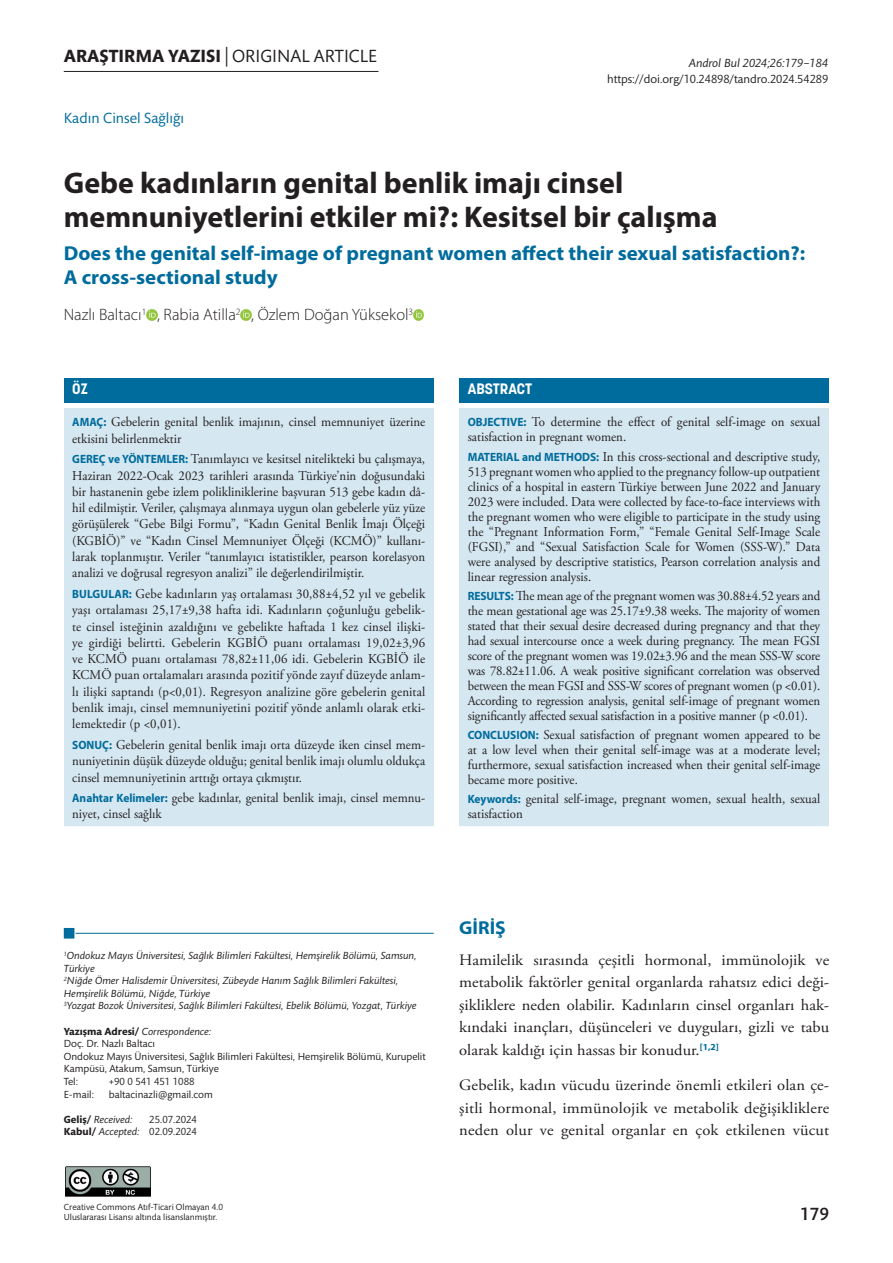
<style>
.page{position:relative;width:893px;height:1263px;background:#fff}
.page>*{position:absolute;margin:0;border:0;box-sizing:border-box;transform-origin:0 0}
.t1{font:700 30px/34.5px "Myriad Pro";color:#231f20}
.t2{font:700 20.1px/24px "Myriad Pro";color:#006c9d;scale:1.04 1}
.t3{font:700 18.75px "Myriad Pro";color:#006c9d;scale:1.04 1}
.t4{font:18px "Mundo Sans Std";color:#231f20}
.t5{font:500 18px "Mundo Sans Std";color:#231f20}
.t6{font:300 16.5px "Myriad Pro";color:#231f20}
.t7{font:15.9px/22.5px "Adobe Garamond Pro";color:#231f20;text-align:justify;scale:1.04 1}
.t8{font:15px "Mundo Sans Std";color:#006c9d}
.t9{font:700 15px "Korolev";color:#fff}
.t10{font:13.5px/15px "Adobe Garamond Pro";color:#231f20;text-align:justify;scale:.95 1}
.t11{font:12px "Mundo Sans Std";color:#231f20}
.t12{font:italic 12px "Mundo Sans Std";color:#231f20}
.t13{font:italic 10.5px/12.6px "Mundo Sans Std";color:#231f20}
.t14{font:10.5px/12.6px "Mundo Sans Std";color:#231f20}
.t15{font:9px/10.5px "Mundo Sans Std";color:#231f20}
.s1{font-weight:700}
.s2{font-family:"Myriad Pro";font-weight:700;font-size:12px;color:#006c9d}
.s3{font-style:italic}
.s4{font-weight:700;font-style:normal}
</style>
<div class="page">
<hr style="left:64px;top:71px;width:314px;height:1px;background:#231f20">
<img style="left:65px;top:1166px;width:86px;height:31px">
<svg style="left:146px;top:310px;width:11px;height:10px"></svg>
<svg style="left:241px;top:310px;width:10px;height:10px"></svg>
<svg style="left:413px;top:310px;width:11px;height:10px"></svg>
<div style="left:459px;top:378px;width:370px;height:26px;background:#006c9d"></div>
<div style="left:459px;top:408px;width:370px;height:419px;background:#d5e7f0"></div>
<hr style="left:459px;top:826px;width:370px;height:2px;background:#fff">
<div style="left:64px;top:378px;width:370px;height:26px;background:#006c9d"></div>
<div style="left:64px;top:408px;width:370px;height:419px;background:#d5e7f0"></div>
<hr style="left:64px;top:826px;width:370px;height:2px;background:#fff">
<div style="left:64px;top:928px;width:10px;height:10px;background:#006c9d"></div>
<hr style="left:76px;top:933px;width:358px;height:1px;background:#006c9d">
<h3 class="t4" style="left:64px;top:46px;width:315px"><span class="s1">ARAŞTIRMA YAZISI</span> | ORIGINAL ARTICLE</h3>
<p class="t8" style="left:64px;top:110px;width:122px">Kadın Cinsel Sağlığı</p>
<p class="t12" style="left:689px;top:56px;width:141px">Androl Bul 2024;26:179−184</p>
<p class="t11" style="left:607px;top:73px;width:223px">https://doi.org/10.24898/tandro.2024.54289</p>
<h1 class="t1" style="left:64px;top:164px;width:655px">Gebe kadınların genital benlik imajı cinsel memnuniyetlerini etkiler mi?: Kesitsel bir çalışma</h1>
<h2 class="t2" style="left:64px;top:240px;width:714px">Does the genital self-image of pregnant women affect their sexual satisfaction?:<br>A cross-sectional study</h2>
<p class="t6" style="left:64px;top:306px;width:351px">Nazlı Baltacı<sup>1</sup> , Rabia Atilla<sup>2</sup> , Özlem Doğan Yüksekol<sup>3</sup></p>
<p class="t9" style="left:72px;top:379px;width:17px">ÖZ</p>
<p class="t10" style="left:72px;top:414px;width:373px;line-height:16.4px"><span class="s2">AMAÇ:</span> Gebelerin genital benlik imajının, cinsel memnuniyet üzerine etkisini belirlenmektir</p>
<p class="t10" style="left:72px;top:451px;width:373px;line-height:16.4px"><span class="s2">GEREÇ ve YÖNTEMLER:</span> Tanımlayıcı ve kesitsel nitelikteki bu çalışmaya, Haziran 2022-Ocak 2023 tarihleri arasında Türkiye’nin doğusundaki bir hastanenin gebe izlem polikliniklerine başvuran 513 gebe kadın dâ&shy;hil edilmiştir. Veriler, çalışmaya alınmaya uygun olan gebelerle yüz yüze görüşülerek “Gebe Bilgi Formu”, “Kadın Genital Benlik İmajı Ölçeği (KGBİÖ)” ve “Kadın Cinsel Memnuniyet Ölçeği (KCMÖ)” kullanı&shy;larak toplanmıştır. Veriler “tanımlayıcı istatistikler, pearson korelasyon analizi ve doğrusal regresyon analizi” ile değerlendirilmiştir.</p>
<p class="t10" style="left:72px;top:586px;width:373px;line-height:16.4px"><span class="s2">BULGULAR:</span> Gebe kadınların yaş ortalaması 30,88±4,52 yıl ve gebelik yaşı ortalaması 25,17±9,38 hafta idi. Kadınların çoğunluğu gebelik&shy;te cinsel isteğinin azaldığını ve gebelikte haftada 1 kez cinsel ilişki&shy;ye girdiği belirtti. Gebelerin KGBİÖ puanı ortalaması 19,02±3,96 ve KCMÖ puanı ortalaması 78,82±11,06 idi. Gebelerin KGBİÖ ile KCMÖ puan ortalamaları arasında pozitif yönde zayıf düzeyde anlam&shy;lı ilişki saptandı (p&lt;0,01). Regresyon analizine göre gebelerin genital benlik imajı, cinsel memnuniyetini pozitif yönde anlamlı olarak etki&shy;lemektedir (p &lt;0,01).</p>
<p class="t10" style="left:72px;top:737px;width:373px;line-height:16.4px"><span class="s2">SONUÇ:</span> Gebelerin genital benlik imajı orta düzeyde iken cinsel mem&shy;nuniyetinin düşük düzeyde olduğu; genital benlik imajı olumlu oldukça cinsel memnuniyetinin arttığı ortaya çıkmıştır.</p>
<p class="t10" style="left:72px;top:790px;width:373px;line-height:16.4px"><span class="s2">Anahtar Kelimeler:</span> gebe kadınlar, genital benlik imajı, cinsel memnu&shy;niyet, cinsel sağlık</p>
<p class="t9" style="left:468px;top:379px;width:66px">ABSTRACT</p>
<p class="t10" style="left:468px;top:415px;width:372px"><span class="s2">OBJECTIVE:</span> To determine the effect of genital self-image on sexual satisfaction in pregnant women.</p>
<p class="t10" style="left:468px;top:449px;width:373px"><span class="s2">MATERIAL and METHODS:</span> In this cross-sectional and descriptive study, 513 pregnant women who applied to the pregnancy follow-up outpatient clinics of a hospital in eastern Türkiye between June 2022 and January 2023 were included. Data were collected by face-to-face interviews with the pregnant women who were eligible to participate in the study using the “Pregnant Information Form,” “Female Genital Self-Image Scale (FGSI),” and “Sexual Satisfaction Scale for Women (SSS-W).” Data were analysed by descriptive statistics, Pearson correlation analysis and linear regression analysis.</p>
<p class="t10" style="left:468px;top:589px;width:372px"><span class="s2">RESULTS:</span> The mean age of the pregnant women was 30.88±4.52 years and the mean gestational age was 25.17±9.38 weeks. The majority of women stated that their sexual desire decreased during pregnancy and that they had sexual intercourse once a week during pregnancy. The mean FGSI score of the pregnant women was 19.02±3.96 and the mean SSS-W score was 78.82±11.06. A weak positive significant correlation was observed between the mean FGSI and SSS-W scores of pregnant women (p &lt;0.01).<br>According to regression analysis, genital self-image of pregnant women significantly affected sexual satisfaction in a positive manner (p &lt;0.01).</p>
<p class="t10" style="left:468px;top:728px;width:372px"><span class="s2">CONCLUSION:</span> Sexual satisfaction of pregnant women appeared to be at a low level when their genital self-image was at a moderate level; furthermore, sexual satisfaction increased when their genital self-image became more positive.</p>
<p class="t10" style="left:468px;top:792px;width:372px"><span class="s2">Keywords:</span> genital self-image, pregnant women, sexual health, sexual satisfaction</p>
<p class="t13" style="left:64px;top:949px;width:354px"><sup>1</sup>Ondokuz Mayıs Üniversitesi, Sağlık Bilimleri Fakültesi, Hemşirelik Bölümü, Samsun, Türkiye<br><sup>2</sup>Niğde Ömer Halisdemir Üniversitesi, Zübeyde Hanım Sağlık Bilimleri Fakültesi, Hemşirelik Bölümü, Niğde, Türkiye<br><sup>3</sup>Yozgat Bozok Üniversitesi, Sağlık Bilimleri Fakültesi, Ebelik Bölümü, Yozgat, Türkiye</p>
<p class="t14" style="left:64px;top:1025px;width:363px"><span class="s1">Yazışma Adresi/</span> <span class="s3">Correspondence:<br></span>Doç. Dr. Nazlı Baltacı<br>Ondokuz Mayıs Üniversitesi, Sağlık Bilimleri Fakültesi, Hemşirelik Bölümü, Kurupelit Kampüsü, Atakum, Samsun, Türkiye<br>Tel:</p>
<p class="t14" style="left:109px;top:1075px;width:87px">+90 0 541 451 1088</p>
<p class="t14" style="left:64px;top:1088px;width:32px">E-mail:</p>
<p class="t14" style="left:109px;top:1088px;width:106px">baltacinazli@gmail.com</p>
<p class="t13" style="left:64px;top:1113px;width:70px"><span class="s4">Geliş/</span> Received:</p>
<p class="t14" style="left:64px;top:1113px;width:135px;text-align:right">25.07.2024<br><span class="s1">Kabul/</span> <span class="s3">Accepted:</span> 02.09.2024</p>
<p class="t15" style="left:64px;top:1202px;width:161px">Creative Commons Atıf-Ticari Olmayan 4.0<br>Uluslararası Lisansı altında lisanslanmıştır.</p>
<h3 class="t3" style="left:459px;top:915px;width:46px">GİRİŞ</h3>
<p class="t7" style="left:459px;top:949px;width:357px">Hamilelik sırasında çeşitli hormonal, immünolojik ve metabolik faktörler genital organlarda rahatsız edici deği&shy;şikliklere neden olabilir. Kadınların cinsel organları hak&shy;kındaki inançları, düşünceleri ve duyguları, gizli ve tabu olarak kaldığı için hassas bir konudur.<sup>[1,2]</sup></p>
<p class="t7" style="left:459px;top:1074px;width:357px">Gebelik, kadın vücudu üzerinde önemli etkileri olan çe&shy;şitli hormonal, immünolojik ve metabolik değişikliklere neden olur ve genital organlar en çok etkilenen vücut</p>
<h3 class="t5" style="left:800px;top:1205px;width:30px">179</h3>
</div>
